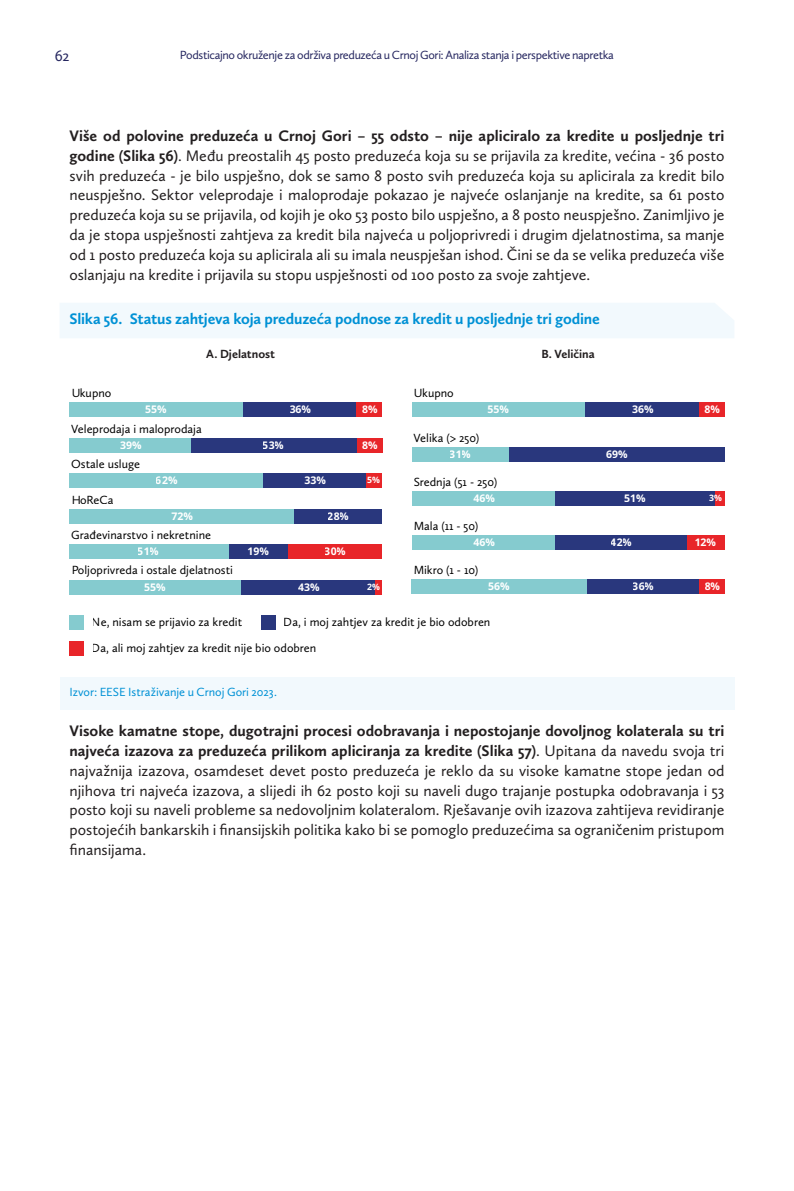
<style>
.page{position:relative;width:794px;height:1191px;background:#fff}
.page>*{position:absolute;margin:0;border:0;box-sizing:border-box;transform-origin:0 0}
.t1{font:15.75px/19.8px "Calluna Sans";letter-spacing:-.005em;color:#231f20;text-align:justify}
.t2{font:700 15.75px "Calluna Sans";letter-spacing:-.01em;color:#0091d5}
.t3{font:15.75px "Calluna Sans";color:#262760}
.t4{font:12.25px/25.7px "Calluna Sans";color:#000}
.t5{font:12.25px "Calluna Sans";letter-spacing:-.03em;color:#262760}
.Source{font:12.25px "Calluna Sans";letter-spacing:-.005em;color:#0091d5}
.t6{font:700 12.25px "Calluna Sans";color:#231f20}
.t7{font:700 10.5px "Noto Sans";color:#fff}
.t8{font:700 8.75px "Noto Sans";color:#fff}
.s1{font-weight:700}
</style>
<div class="page">
<div style="left:60px;top:303px;width:674px;height:35px;background:#f2f9fd"></div>
<div style="left:60px;top:677px;width:674px;height:32px;background:#f2f9fd"></div>
<hr style="left:69px;top:403px;width:1px;height:191px;background:#333">
<div style="left:69px;top:403px;width:174px;height:14px;background:#85cbcf"></div>
<div style="left:243px;top:403px;width:114px;height:14px;background:#29377d"></div>
<div style="left:357px;top:403px;width:25px;height:14px;background:#e82529"></div>
<div style="left:69px;top:438px;width:122px;height:14px;background:#85cbcf"></div>
<div style="left:191px;top:438px;width:166px;height:14px;background:#29377d"></div>
<div style="left:357px;top:438px;width:25px;height:14px;background:#e82529"></div>
<div style="left:69px;top:473px;width:194px;height:15px;background:#85cbcf"></div>
<div style="left:263px;top:473px;width:103px;height:15px;background:#29377d"></div>
<div style="left:366px;top:473px;width:16px;height:15px;background:#e82529"></div>
<div style="left:69px;top:509px;width:225px;height:14px;background:#85cbcf"></div>
<div style="left:294px;top:509px;width:88px;height:14px;background:#29377d"></div>
<div style="left:69px;top:544px;width:160px;height:14px;background:#85cbcf"></div>
<div style="left:229px;top:544px;width:59px;height:14px;background:#29377d"></div>
<div style="left:288px;top:544px;width:94px;height:14px;background:#e82529"></div>
<div style="left:69px;top:580px;width:172px;height:14px;background:#85cbcf"></div>
<div style="left:241px;top:580px;width:135px;height:14px;background:#29377d"></div>
<div style="left:376px;top:580px;width:6px;height:14px;background:#e82529"></div>
<hr style="left:69px;top:614px;width:1px;height:44px;background:#333">
<hr style="left:69px;top:658px;width:655px;height:1px;background:#333">
<div style="left:69px;top:615px;width:15px;height:15px;background:#85cbcf"></div>
<div style="left:261px;top:615px;width:15px;height:15px;background:#29377d"></div>
<div style="left:69px;top:640px;width:15px;height:15px;background:#e82529"></div>
<hr style="left:412px;top:402px;width:1px;height:192px;background:#333">
<div style="left:412px;top:402px;width:173px;height:15px;background:#85cbcf"></div>
<div style="left:585px;top:402px;width:114px;height:15px;background:#29377d"></div>
<div style="left:699px;top:402px;width:25px;height:15px;background:#e82529"></div>
<div style="left:412px;top:447px;width:97px;height:14px;background:#85cbcf"></div>
<div style="left:509px;top:447px;width:215px;height:14px;background:#29377d"></div>
<div style="left:412px;top:491px;width:143px;height:14px;background:#85cbcf"></div>
<div style="left:555px;top:491px;width:160px;height:14px;background:#29377d"></div>
<div style="left:715px;top:491px;width:9px;height:14px;background:#e82529"></div>
<div style="left:412px;top:535px;width:143px;height:15px;background:#85cbcf"></div>
<div style="left:555px;top:535px;width:132px;height:15px;background:#29377d"></div>
<div style="left:687px;top:535px;width:37px;height:15px;background:#e82529"></div>
<div style="left:412px;top:579px;width:175px;height:15px;background:#85cbcf"></div>
<div style="left:587px;top:579px;width:112px;height:15px;background:#29377d"></div>
<div style="left:699px;top:579px;width:25px;height:15px;background:#e82529"></div>
<p class="t3" style="left:55px;top:47px;width:16px">62</p>
<p class="t5" style="left:180px;top:47px;width:435px">Podsticajno okruženje za održiva preduzeća u Crnoj Gori: Analiza stanja i perspektive napretka</p>
<p class="t1" style="left:69px;top:125px;width:656px"><span class="s1">Više od polovine preduzeća u Crnoj Gori – 55 odsto – nije apliciralo za kredite u posljednje tri godine (Slika 56)</span>. Među preostalih 45 posto preduzeća koja su se prijavila za kredite, većina - 36 posto svih preduzeća - je bilo uspješno, dok se samo 8 posto svih preduzeća koja su aplicirala za kredit bilo neuspješno. Sektor veleprodaje i maloprodaje pokazao je najveće oslanjanje na kredite, sa 61 posto preduzeća koja su se prijavila, od kojih je oko 53 posto bilo uspješno, a 8 posto neuspješno. Zanimljivo je da je stopa uspješnosti zahtjeva za kredit bila najveća u poljoprivredi i drugim djelatnostima, sa manje od 1 posto preduzeća koja su aplicirala ali su imala neuspješan ishod. Čini se da se velika preduzeća više oslanjaju na kredite i prijavila su stopu uspješnosti od 100 posto za svoje zahtjeve.</p>
<p class="t2" style="left:69px;top:309px;width:532px">Slika 56. Status zahtjeva koja preduzeća podnose za kredit u posljednje tri godine</p>
<p class="t6" style="left:206px;top:347px;width:70px">A. Djelatnost</p>
<p class="t6" style="left:541px;top:347px;width:55px">B. Veličina</p>
<p class="t4" style="left:71px;top:380px;width:42px">Ukupno</p>
<p class="t4" style="left:71px;top:415px;width:132px">Veleprodaja i maloprodaja</p>
<p class="t4" style="left:71px;top:451px;width:70px">Ostale usluge</p>
<p class="t4" style="left:71px;top:486px;width:44px">HoReCa</p>
<p class="t4" style="left:71px;top:522px;width:141px">Građevinarstvo i nekretnine</p>
<p class="t4" style="left:71px;top:557px;width:163px">Poljoprivreda i ostale djelatnosti</p>
<p class="t7" style="left:145px;top:403px;width:23px">55%</p>
<p class="t7" style="left:120px;top:439px;width:23px">39%</p>
<p class="t7" style="left:156px;top:474px;width:23px">62%</p>
<p class="t7" style="left:172px;top:510px;width:23px">72%</p>
<p class="t7" style="left:138px;top:545px;width:23px">51%</p>
<p class="t7" style="left:144px;top:581px;width:23px">55%</p>
<p class="t7" style="left:290px;top:403px;width:23px">36%</p>
<p class="t7" style="left:263px;top:439px;width:23px">53%</p>
<p class="t7" style="left:247px;top:545px;width:23px">19%</p>
<p class="t7" style="left:304px;top:474px;width:23px">33%</p>
<p class="t7" style="left:328px;top:510px;width:23px">28%</p>
<p class="t7" style="left:325px;top:545px;width:23px">30%</p>
<p class="t7" style="left:298px;top:581px;width:23px">43%</p>
<p class="t7" style="left:362px;top:403px;width:17px">8%</p>
<p class="t7" style="left:362px;top:439px;width:17px">8%</p>
<p class="t8" style="left:367px;top:475px;width:14px">5%</p>
<p class="t8" style="left:367px;top:582px;width:14px">2%</p>
<p class="t4" style="left:413px;top:380px;width:42px">Ukupno</p>
<p class="t4" style="left:413px;top:424px;width:67px">Velika (&gt; 250)</p>
<p class="t4" style="left:413px;top:468px;width:85px">Srednja (51 - 250)</p>
<p class="t4" style="left:413px;top:513px;width:66px">Mala (11 - 50)</p>
<p class="t4" style="left:413px;top:557px;width:66px">Mikro (1 - 10)</p>
<p class="t7" style="left:487px;top:403px;width:23px">55%</p>
<p class="t7" style="left:450px;top:448px;width:23px">31%</p>
<p class="t7" style="left:473px;top:492px;width:23px">46%</p>
<p class="t7" style="left:473px;top:536px;width:23px">46%</p>
<p class="t7" style="left:488px;top:580px;width:23px">56%</p>
<p class="t4" style="left:92px;top:609px;width:152px">Ne, nisam se prijavio za kredit</p>
<p class="t4" style="left:92px;top:609px;width:400px;text-indent:192px">Da, i moj zahtjev za kredit je bio odobren<br>Da, ali moj zahtjev za kredit nije bio odobren</p>
<p class="t7" style="left:632px;top:403px;width:23px">36%</p>
<p class="t7" style="left:606px;top:448px;width:23px">69%</p>
<p class="t7" style="left:624px;top:492px;width:23px">51%</p>
<p class="t7" style="left:611px;top:536px;width:23px">42%</p>
<p class="t7" style="left:633px;top:580px;width:23px">36%</p>
<p class="t7" style="left:704px;top:403px;width:17px">8%</p>
<p class="t8" style="left:709px;top:493px;width:14px">3%</p>
<p class="t7" style="left:694px;top:536px;width:23px">12%</p>
<p class="t7" style="left:704px;top:580px;width:17px">8%</p>
<p class="Source" style="left:69px;top:685px;width:209px">Izvor: EESE Istraživanje u Crnoj Gori 2023.</p>
<p class="t1" style="left:69px;top:720px;width:656px"><span class="s1">Visoke kamatne stope, dugotrajni procesi odobravanja i nepostojanje dovoljnog kolaterala su tri najveća izazova za preduzeća prilikom apliciranja za kredite (Slika 57)</span>. Upitana da navedu svoja tri najvažnija izazova, osamdeset devet posto preduzeća je reklo da su visoke kamatne stope jedan od njihova tri najveća izazova, a slijedi ih 62 posto koji su naveli dugo trajanje postupka odobravanja i 53 posto koji su naveli probleme sa nedovoljnim kolateralom. Rješavanje ovih izazova zahtijeva revidiranje postojećih bankarskih i finansijskih politika kako bi se pomoglo preduzećima sa ograničenim pristupom finansijama.</p>
</div>
